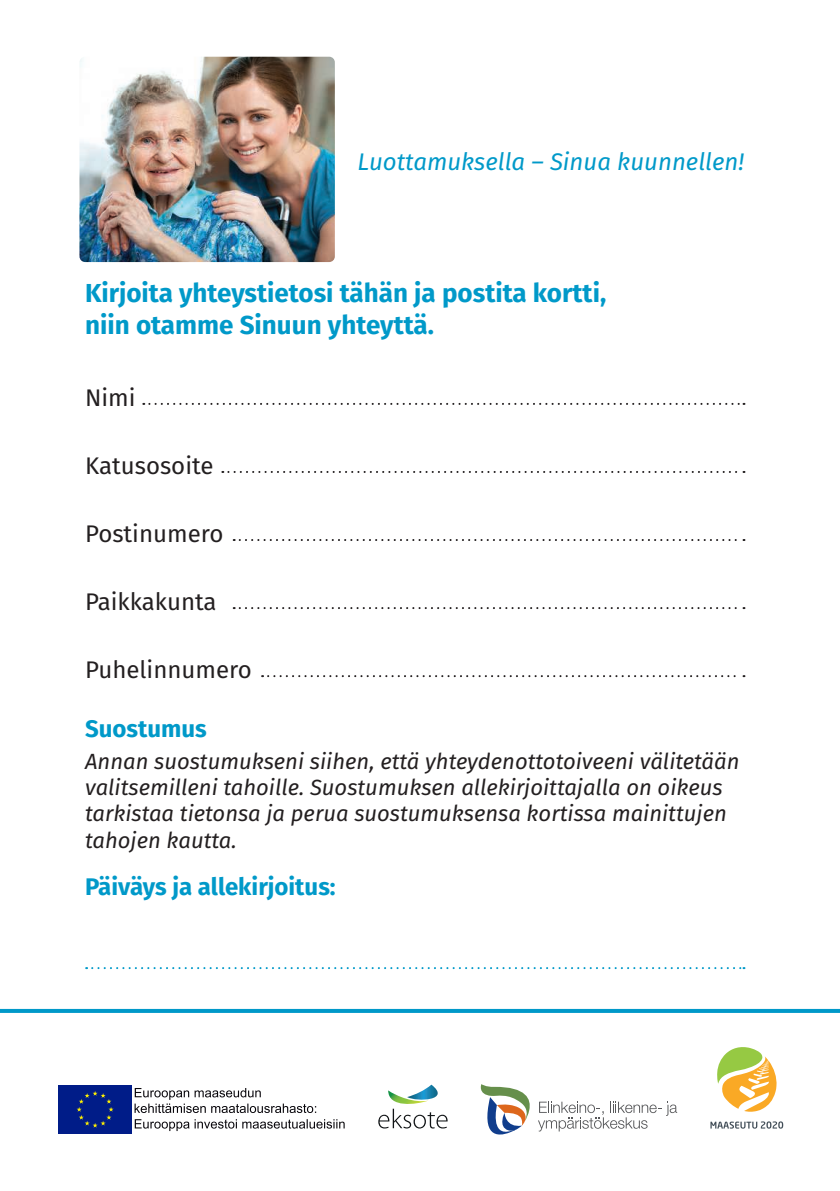
<style>
.page{position:relative;width:840px;height:1191px;background:#fff}
.page>*{position:absolute;margin:0;border:0;box-sizing:border-box;transform-origin:0 0}
.t1{font:700 26px/32px "Fira Sans";color:#0099c9}
.t2{font:24px "Fira Sans";color:#231f20}
.t3{font:700 24px "Fira Sans";color:#0099c9}
.t4{font:italic 24px "Fira Sans";color:#0099c9}
.t5{font:italic 22px/26.4px "Fira Sans";color:#231f20}
</style>
<div class="page">
<svg style="left:0;top:1009px;width:839px;height:4px;background:#049ac9"></svg>
<svg style="left:143px;top:403px;width:601px;height:2px"></svg>
<svg style="left:222px;top:471px;width:522px;height:2px"></svg>
<svg style="left:233px;top:539px;width:511px;height:2px"></svg>
<svg style="left:86px;top:967px;width:658px;height:2px"></svg>
<svg style="left:233px;top:607px;width:511px;height:2px"></svg>
<svg style="left:262px;top:675px;width:482px;height:2px"></svg>
<svg style="left:378px;top:1084px;width:70px;height:44px"></svg>
<svg style="left:538px;top:1101px;width:138px;height:30px"></svg>
<svg style="left:480px;top:1084px;width:50px;height:51px"></svg>
<img style="left:79px;top:57px;width:255px;height:205px">
<svg style="left:717px;top:1047px;width:59px;height:65px"></svg>
<svg style="left:710px;top:1121px;width:72px;height:7px"></svg>
<div style="left:57px;top:1083px;width:76px;height:52px;background:linear-gradient(to right,#001c88,#001c88)"></div>
<div style="left:59px;top:1085px;width:73px;height:48px;background:#001c88"></div>
<svg style="left:77px;top:1091px;width:36px;height:36px"></svg>
<img style="left:135px;top:1088px;width:126px;height:9px">
<img style="left:134px;top:1103px;width:179px;height:10px">
<img style="left:135px;top:1119px;width:197px;height:9px">
<svg style="left:333px;top:1119px;width:11px;height:9px"></svg>
<p class="t4" style="left:357px;top:144px;width:388px">Luottamuksella – Sinua kuunnellen!</p>
<p class="t1" style="left:85px;top:275px;width:522px">Kirjoita yhteystietosi tähän ja postita kortti, niin otamme Sinuun yhteyttä.</p>
<p class="t2" style="left:85px;top:379px;width:52px">Nimi</p>
<p class="t2" style="left:85px;top:447px;width:130px">Katusosoite</p>
<p class="t2" style="left:85px;top:515px;width:140px">Postinumero</p>
<p class="t2" style="left:85px;top:583px;width:133px">Paikkakunta</p>
<p class="t2" style="left:85px;top:651px;width:168px">Puhelinnumero</p>
<p class="t3" style="left:85px;top:708px;width:123px">Suostumus</p>
<p class="t5" style="left:85px;top:747px;width:655px">Annan suostumukseni siihen, että yhteydenottotoiveeni välitetään valitsemilleni tahoille. Suostumuksen allekirjoittajalla on oikeus tarkistaa tietonsa ja perua suostumuksensa kortissa mainittujen tahojen kautta.</p>
<p class="t3" style="left:85px;top:866px;width:252px">Päiväys ja allekirjoitus:</p>
</div>
